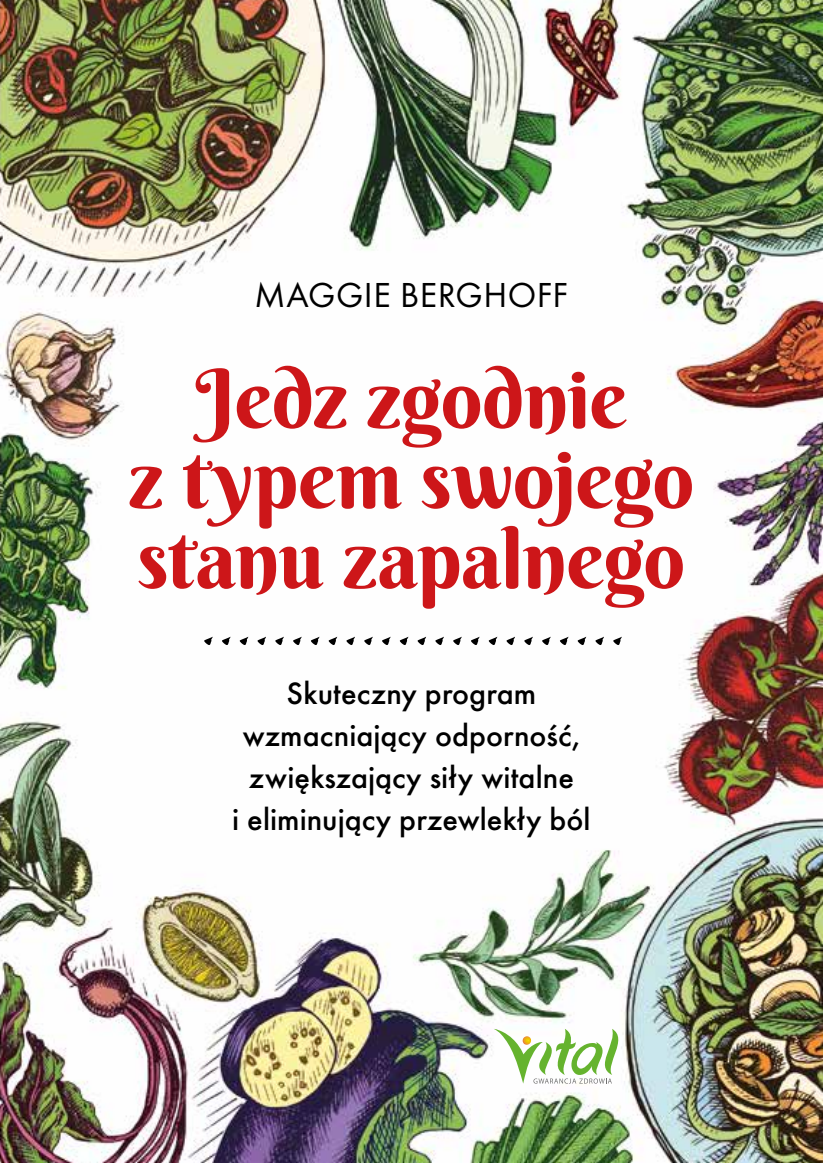
<style>
.page{position:relative;width:823px;height:1163px;background:#fff}
.page>*{position:absolute;margin:0;border:0;box-sizing:border-box;transform-origin:0 0}
.t1{font:94px "Kolker Brush";color:#000}
.t2{font:82px/80px "Berkshire Swash";letter-spacing:-.01em;color:#cd1619;text-align:center}
.t3{font:36px "Futura TOT";letter-spacing:.015em;color:#000}
.t4{font:500 32px/42px "Futura TOT";color:#000;text-align:center}
</style>
<div class="page">
<img style="left:0;top:0;width:822px;height:1162px">
<svg style="left:493px;top:1028px;width:125px;height:55px"></svg>
<p class="t3" style="left:254px;top:274px;width:315px">MAGGIE BERGHOFF</p>
<p class="t2" style="left:128px;top:358px;width:567px">Jedz zgodnie<br>z typem swojego stanu zapalnego</p>
<p class="t1" style="left:198px;top:567px;width:428px">........................</p>
<p class="t4" style="left:232px;top:672px;width:359px">Skuteczny program wzmacniający odporność, zwiększający siły witalne<br>i eliminujący przewlekły ból</p>
</div>
